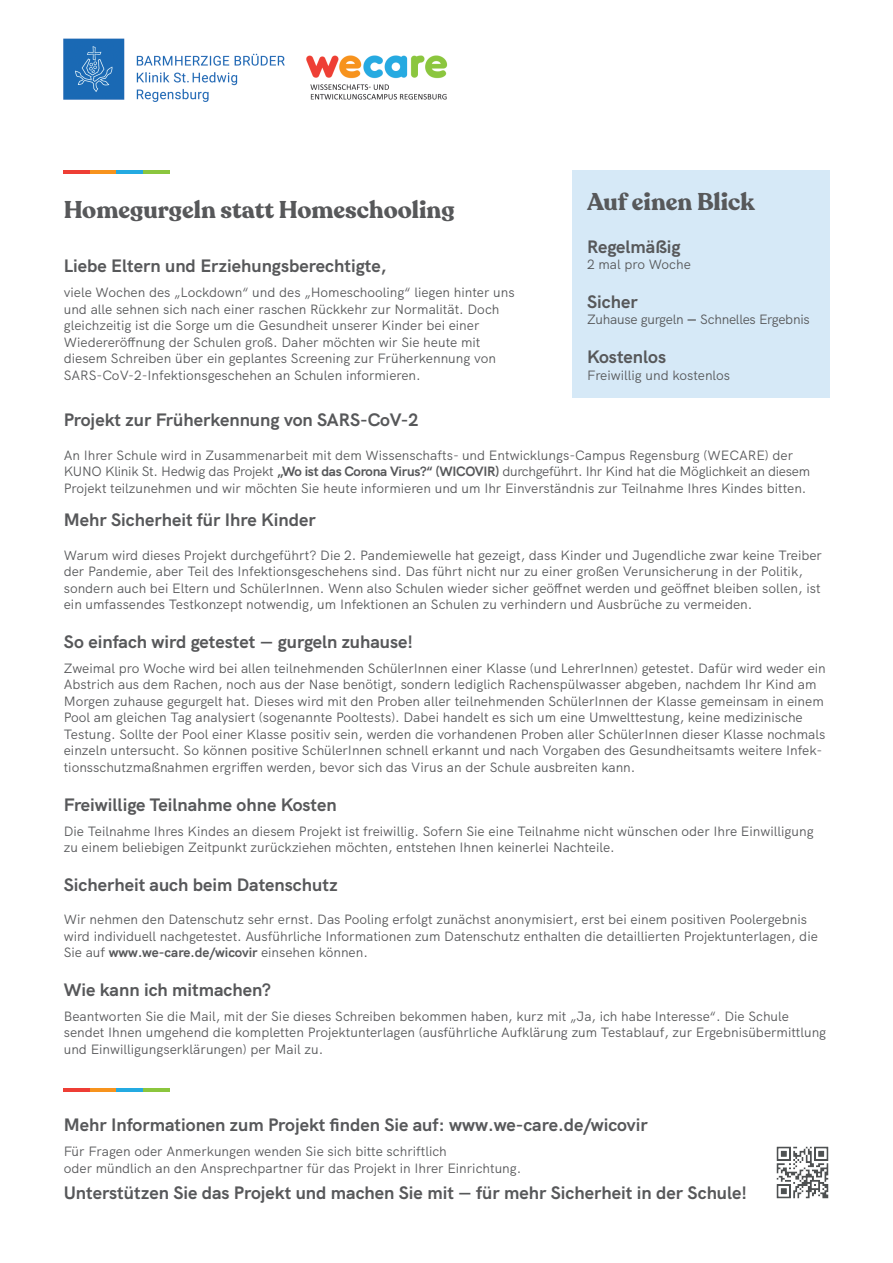
<style>
.page{position:relative;width:893px;height:1263px;background:#fff}
.page>*{position:absolute;margin:0;border:0;box-sizing:border-box;transform-origin:0 0}
.t1{font:700 24px "Recoleta";color:#57585a}
.t2{font:700 18px "HK Grotesk";color:#57585a}
.t3{font:13.5px/16.5px "HK Grotesk";color:#57585a}
.t4{font:13.5px "HK Grotesk";letter-spacing:-.02em;color:#57585a}
.s1{font-weight:700}
</style>
<div class="page">
<img style="left:63px;top:38px;width:385px;height:64px">
<div style="left:572px;top:170px;width:257px;height:228px;background:#d6e9f7"></div>
<hr style="left:64px;top:1088px;width:26px;height:4px;background:#ee3e35">
<hr style="left:90px;top:1088px;width:27px;height:4px;background:#f7931d">
<hr style="left:117px;top:1088px;width:26px;height:4px;background:#24aae1">
<hr style="left:143px;top:1088px;width:26px;height:4px;background:#8bc63e">
<hr style="left:64px;top:170px;width:26px;height:3px;background:#ee3e35">
<hr style="left:90px;top:170px;width:27px;height:3px;background:#f7931d">
<hr style="left:117px;top:170px;width:26px;height:3px;background:#24aae1">
<hr style="left:143px;top:170px;width:26px;height:3px;background:#8bc63e">
<img style="left:776px;top:1146px;width:53px;height:53px">
<h1 class="t1" style="left:64px;top:195px;width:392px">Homegurgeln statt Homeschooling</h1>
<h2 class="t2" style="left:64px;top:252px;width:324px">Liebe Eltern und Erziehungsberechtigte,</h2>
<p class="t3" style="left:64px;top:283px;width:452px">viele Wochen des „Lockdown“ und des „Homeschooling“ liegen hinter uns und alle sehnen sich nach einer raschen Rückkehr zur Normalität. Doch gleichzeitig ist die Sorge um die Gesundheit unserer Kinder bei einer Wiedereröffnung der Schulen groß. Daher möchten wir Sie heute mit diesem Schreiben über ein geplantes Screening zur Früherkennung von SARS-CoV-2-Infektionsgeschehen an Schulen informieren.</p>
<h1 class="t1" style="left:587px;top:186px;width:169px">Auf einen Blick</h1>
<h2 class="t2" style="left:587px;top:233px;width:95px">Regelmäßig</h2>
<p class="t3" style="left:587px;top:255px;width:105px">2 mal pro Woche</p>
<h2 class="t2" style="left:587px;top:288px;width:52px">Sicher</h2>
<p class="t4" style="left:587px;top:309px;width:224px">Zuhause gurgeln <span class="s1">―</span> Schnelles Ergebnis</p>
<h2 class="t2" style="left:587px;top:343px;width:80px">Kostenlos</h2>
<p class="t3" style="left:587px;top:365px;width:145px">Freiwillig und kostenlos</p>
<h2 class="t2" style="left:64px;top:406px;width:357px">Projekt zur Früherkennung von SARS-CoV-2</h2>
<p class="t3" style="left:64px;top:446px;width:748px">An Ihrer Schule wird in Zusammenarbeit mit dem Wissenschafts- und Entwicklungs-Campus Regensburg (WECARE) der<br>KUNO Klinik St. Hedwig das Projekt <span class="s1">„Wo ist das Corona Virus?“ (WICOVIR)</span> durchgeführt. Ihr Kind hat die Möglichkeit an diesem<br>Projekt teilzunehmen und wir möchten Sie heute informieren und um Ihr Einverständnis zur Teilnahme Ihres Kindes bitten.</p>
<h2 class="t2" style="left:64px;top:506px;width:253px">Mehr Sicherheit für Ihre Kinder</h2>
<p class="t3" style="left:64px;top:546px;width:760px">Warum wird dieses Projekt durchgeführt? Die 2. Pandemiewelle hat gezeigt, dass Kinder und Jugendliche zwar keine Treiber der Pandemie, aber Teil des Infektionsgeschehens sind. Das führt nicht nur zu einer großen Verunsicherung in der Politik, sondern auch bei Eltern und SchülerInnen. Wenn also Schulen wieder sicher geöffnet werden und geöffnet bleiben sollen, ist ein umfassendes Testkonzept notwendig, um Infektionen an Schulen zu verhindern und Ausbrüche zu vermeiden.</p>
<h2 class="t2" style="left:64px;top:628px;width:351px">So einfach wird getestet ― gurgeln zuhause!</h2>
<p class="t3" style="left:64px;top:659px;width:764px">Zweimal pro Woche wird bei allen teilnehmenden SchülerInnen einer Klasse (und LehrerInnen) getestet. Dafür wird weder ein Abstrich aus dem Rachen, noch aus der Nase benötigt, sondern lediglich Rachenspülwasser abgeben, nachdem Ihr Kind am Morgen zuhause gegurgelt hat. Dieses wird mit den Proben aller teilnehmenden SchülerInnen der Klasse gemeinsam in einem Pool am gleichen Tag analysiert (sogenannte Pooltests). Dabei handelt es sich um eine Umwelttestung, keine medizinische Testung. Sollte der Pool einer Klasse positiv sein, werden die vorhandenen Proben aller SchülerInnen dieser Klasse nochmals einzeln untersucht. So können positive SchülerInnen schnell erkannt und nach Vorgaben des Gesundheitsamts weitere Infek&shy;tionsschutzmaßnahmen ergriffen werden, bevor sich das Virus an der Schule ausbreiten kann.</p>
<h2 class="t2" style="left:64px;top:790px;width:274px">Freiwillige Teilnahme ohne Kosten</h2>
<p class="t3" style="left:64px;top:821px;width:751px">Die Teilnahme Ihres Kindes an diesem Projekt ist freiwillig. Sofern Sie eine Teilnahme nicht wünschen oder Ihre Einwilligung zu einem beliebigen Zeitpunkt zurückziehen möchten, entstehen Ihnen keinerlei Nachteile.</p>
<h2 class="t2" style="left:64px;top:870px;width:275px">Sicherheit auch beim Datenschutz</h2>
<p class="t3" style="left:64px;top:910px;width:756px">Wir nehmen den Datenschutz sehr ernst. Das Pooling erfolgt zunächst anonymisiert, erst bei einem positiven Poolergebnis wird individuell nachgetestet. Ausführliche Informationen zum Datenschutz enthalten die detaillierten Projektunterlagen, die<br>Sie auf <span class="s1">www.we-care.de/wicovir</span> einsehen können.</p>
<h2 class="t2" style="left:64px;top:975px;width:209px">Wie kann ich mitmachen?</h2>
<p class="t3" style="left:64px;top:1007px;width:764px">Beantworten Sie die Mail, mit der Sie dieses Schreiben bekommen haben, kurz mit „Ja, ich habe Interesse“. Die Schule sendet Ihnen umgehend die kompletten Projektunterlagen (ausführliche Aufklärung zum Testablauf, zur Ergebnisübermittlung und Einwilligungserklärungen) per Mail zu.</p>
<h2 class="t2" style="left:64px;top:1110px;width:585px">Mehr Informationen zum Projekt finden Sie auf: www.we-care.de/wicovir</h2>
<p class="t3" style="left:64px;top:1141px;width:459px;line-height:17.1px">Für Fragen oder Anmerkungen wenden Sie sich bitte schriftlich<br>oder mündlich an den Ansprechpartner für das Projekt in Ihrer Einrichtung.</p>
<h2 class="t2" style="left:64px;top:1178px;width:685px">Unterstützen Sie das Projekt und machen Sie mit ― für mehr Sicherheit in der Schule!</h2>
</div>
